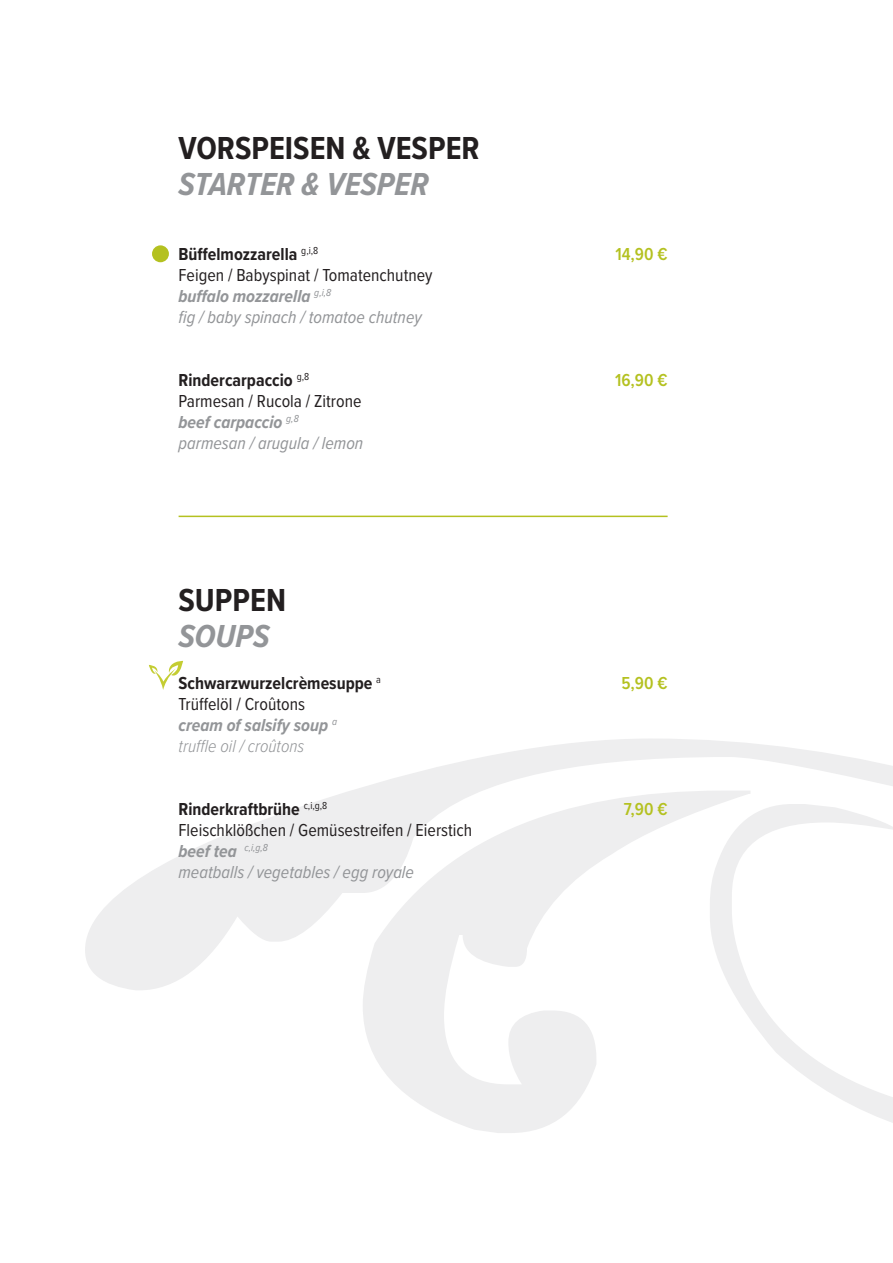
<style>
.page{position:relative;width:893px;height:1263px;background:#fff}
.page>*{position:absolute;margin:0;border:0;box-sizing:border-box;transform-origin:0 0}
.t1{font:700 33px "Proxima Nova Cond";color:#231f20}
.t2{font:italic 700 33px "Proxima Nova Cond";color:#939598}
.t3{font:18px/21px "Proxima Nova Cond";color:#231f20}
.t4{font:700 18px "Proxima Nova Cond";color:#231f20}
.t5{font:italic 300 18px/21px "Proxima Nova Cond";color:#939598}
.t6{font:600 18px "Proxima Nova Cond";color:#b4c120}
.s1{font-weight:700;font-style:italic;color:#939598}
.s2{font-style:italic;color:#939598}
.s3{font-weight:400;font-style:normal;color:#231f20}
.s4{font-weight:700}
</style>
<div class="page">
<svg style="left:85px;top:739px;width:808px;height:394px"></svg>
<hr style="left:179px;top:516px;width:489px;height:1px;background:#b4c120">
<div style="left:152px;top:245px;width:17px;height:17px;background:#b4c120;border-radius:50%"></div>
<svg style="left:149px;top:661px;width:34px;height:29px"></svg>
<h1 class="t1" style="left:179px;top:124px;width:303px">VORSPEISEN &amp; VESPER</h1>
<h1 class="t2" style="left:179px;top:160px;width:252px">STARTER &amp; VESPER</h1>
<p class="t4" style="left:179px;top:240px;width:141px">Büffelmozzarella <sup>g,i,8</sup></p>
<p class="t6" style="left:615px;top:240px;width:54px">14,90 €</p>
<p class="t3" style="left:179px;top:263px;width:256px">Feigen / Babyspinat / Tomatenchutney <span class="s1">buffalo mozzarella</span> <sup>g,i,8<br></sup><span class="s2">fig / baby spinach / tomatoe chutney</span></p>
<p class="t4" style="left:179px;top:366px;width:132px">Rindercarpaccio <sup>g,8</sup></p>
<p class="t6" style="left:615px;top:366px;width:54px">16,90 €</p>
<p class="t3" style="left:179px;top:389px;width:186px">Parmesan / Rucola / Zitrone <span class="s1">beef carpaccio</span> <sup>g,8 </sup><span class="s2">parmesan / arugula / lemon</span></p>
<h1 class="t1" style="left:179px;top:575px;width:109px">SUPPEN</h1>
<h1 class="t2" style="left:179px;top:611px;width:92px">SOUPS</h1>
<p class="t4" style="left:179px;top:670px;width:204px">Schwarzwurzelcrèmesuppe <sup>a</sup></p>
<p class="t6" style="left:621px;top:670px;width:48px">5,90 €</p>
<p class="t5" style="left:179px;top:693px;width:160px"><span class="s3">Trüffelöl / Croûtons </span><span class="s4">cream of salsify soup</span> <sup>a </sup>truffle oil / croûtons</p>
<p class="t4" style="left:179px;top:796px;width:150px">Rinderkraftbrühe <sup>c,i,g,8</sup></p>
<p class="t6" style="left:624px;top:796px;width:45px">7,90 €</p>
<p class="t3" style="left:179px;top:819px;width:295px">Fleischklößchen / Gemüsestreifen / Eierstich <span class="s1">beef tea</span> <sup>c,i,g,8<br></sup><span class="s2">meatballs / vegetables / egg royale</span></p>
</div>
